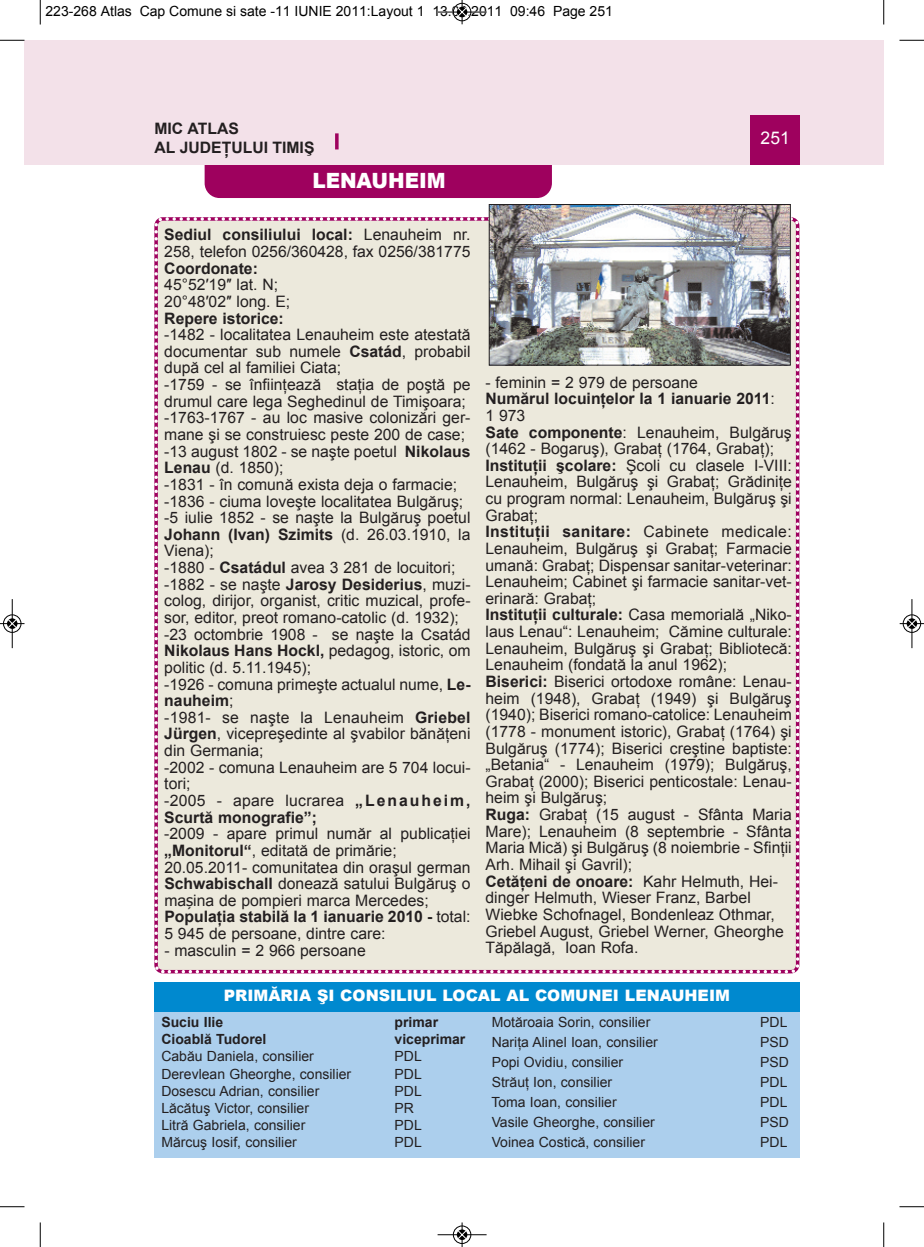
<style>
.page{position:relative;width:924px;height:1247px;background:#fff}
.page>*{position:absolute;margin:0;border:0;box-sizing:border-box;transform-origin:0 0}
.t1{font:900 21px "Arial";color:#fff;scale:.95 1}
.t2{font:17.5px "Arial";color:#fff}
.t3{font:15.75px/16.6px "Arial";color:#231f20}
.t4{font:700 15.75px/18.9px "Arial";color:#231f20}
.t5{font:900 15.75px "Arial";color:#fff}
.t6{font:14px "Arial";color:#231f20}
.t7{font:14px "Arial";color:#000}
.t8{font:700 14px "Arial";color:#231f20}
.s1{font-weight:700}
.s2{font-family:"Tahoma"}
</style>
<div class="page">
<div style="left:24px;top:40px;width:16px;height:124px;background:#f3e1e9"></div>
<div style="left:205px;top:135px;width:347px;height:63px;background:#9e015e;border-radius:15px"></div>
<div style="left:40px;top:40px;width:844px;height:124px;background:#f3e1e9"></div>
<div style="left:750px;top:115px;width:50px;height:49px;background:#9e015e"></div>
<svg style="left:335px;top:133px;width:4px;height:16px"></svg>
<div style="left:154px;top:215px;width:646px;height:759px;background:#ece9dc"></div>
<svg style="left:161px;top:969px;width:4px;height:4px"></svg>
<div style="left:154px;top:1009px;width:645px;height:147px;background:#accfed"></div>
<div style="left:154px;top:982px;width:645px;height:29px;background:#0089cf"></div>
<img style="left:491px;top:206px;width:298px;height:157px">
<div style="left:489px;top:204px;width:302px;height:161px;border:1px solid #231f20"></div>
<svg style="left:40px;top:0;width:1px;height:24px"></svg>
<svg style="left:0;top:40px;width:24px;height:1px"></svg>
<svg style="left:883px;top:0;width:1px;height:24px"></svg>
<svg style="left:899px;top:40px;width:25px;height:1px"></svg>
<svg style="left:40px;top:1222px;width:1px;height:24px"></svg>
<svg style="left:0;top:1206px;width:24px;height:1px"></svg>
<svg style="left:883px;top:1222px;width:1px;height:24px"></svg>
<svg style="left:899px;top:1206px;width:25px;height:1px"></svg>
<hr style="left:438px;top:12px;width:48px;height:1px;background:#000">
<div style="left:453px;top:3px;width:18px;height:18px;border:1px solid #000;border-radius:50%"></div>
<svg style="left:458px;top:0;width:8px;height:24px"></svg>
<hr style="left:438px;top:1234px;width:48px;height:1px;background:#000">
<div style="left:453px;top:1225px;width:18px;height:18px;border:1px solid #000;border-radius:50%"></div>
<svg style="left:458px;top:1222px;width:8px;height:24px"></svg>
<div style="left:3px;top:614px;width:19px;height:19px;border:1px solid #fff;border-radius:50%"></div>
<hr style="left:12px;top:599px;width:1px;height:49px;background:#000">
<div style="left:3px;top:614px;width:18px;height:18px;border:1px solid #000;border-radius:50%"></div>
<svg style="left:0;top:619px;width:24px;height:9px"></svg>
<div style="left:902px;top:614px;width:19px;height:19px;border:1px solid #fff;border-radius:50%"></div>
<hr style="left:911px;top:599px;width:1px;height:49px;background:#000">
<div style="left:903px;top:614px;width:18px;height:18px;border:1px solid #000;border-radius:50%"></div>
<svg style="left:900px;top:619px;width:24px;height:9px"></svg>
<p class="t7" style="left:46px;top:3px;width:569px">223-268 Atlas Cap Comune si sate -11 IUNIE 2011:Layout 1 13.06.2011 09:46 Page 251</p>
<p class="t4" style="left:154px;top:119px;width:162px">MIC ATLAS<br>AL JUDEŢULUI TIMIŞ</p>
<h1 class="t1" style="left:312px;top:165px;width:142px">LENAUHEIM</h1>
<p class="t2" style="left:760px;top:128px;width:31px">251</p>
<p class="t3" style="left:164px;top:226px;width:308px"><span class="s1">Sediul consiliului local:</span> Lenauheim nr.<br>258, telefon 0256/360428, fax 0256/381775</p>
<p class="t4" style="left:164px;top:259px;width:95px">Coordonate:</p>
<p class="t3" style="left:164px;top:276px;width:128px">45°52′19″ lat. N;<br>20°48′02″ long. E;</p>
<p class="t4" style="left:164px;top:308px;width:121px">Repere istorice:</p>
<p class="t3" style="left:164px;top:326px;width:308px">-1482 - localitatea Lenauheim este atestată documentar sub numele <span class="s1">Csatád</span>, probabil după cel al familiei Ciata;<br>-1759 - se înfiinţează staţia de poştă pe drumul care lega Seghedinul de Timişoara; -1763-1767 - au loc masive colonizări ger&shy;mane şi se construiesc peste 200 de case; -13 august 1802 - se naşte poetul <span class="s1">Nikolaus Lenau</span> (d. 1850);<br>-1831 - în comună exista deja o farmacie; -1836 - ciuma loveşte localitatea Bulgăruş; -5 iulie 1852 - se naşte la Bulgăruş poetul <span class="s1">Johann (Ivan) Szimits</span> (d. 26.03.1910, la Viena);<br>-1880 - <span class="s1">Csatádul</span> avea 3 281 de locuitori; -1882 - se naşte <span class="s1">Jarosy Desiderius</span>, muzi&shy;colog, dirijor, organist, critic muzical, profe&shy;sor, editor, preot romano-catolic (d. 1932); -23 octombrie 1908 - se naşte la Csatád <span class="s1">Nikolaus Hans Hockl,</span> pedagog, istoric, om politic (d. 5.11.1945);<br>-1926 - comuna primeşte actualul nume, <span class="s1">Le&shy;nauheim</span>;<br>-1981- se naşte la Lenauheim <span class="s1">Griebel Jürgen</span>, vicepreşedinte al şvabilor bănăţeni din Germania;<br>-2002 - comuna Lenauheim are 5 704 locui&shy;tori;<br>-2005 - apare lucrarea <span class="s1">„Lenauheim, Scurtă monografie”;</span></p>
<p class="t3" style="left:164px;top:825px;width:308px">-2009 - apare primul număr al publicaţiei <span class="s1">„Monitorul“</span>, editată de primărie; 20.05.2011- comunitatea din oraşul german <span class="s1">Schwabischall</span> donează satului Bulgăruş o ma<span class="s2">ș</span>ina de pompieri marca Mercedes; <span class="s1">Populaţia stabilă la 1 ianuarie 2010 -</span> total:<br>5 945 de persoane, dintre care:</p>
<p class="t3" style="left:164px;top:941px;width:203px">- masculin = 2 966 persoane</p>
<p class="t3" style="left:485px;top:374px;width:308px">- feminin = 2 979 de persoane<br><span class="s1">Numărul locuinţelor la 1 ianuarie 2011</span>:<br>1 973<br><span class="s1">Sate componente</span>: Lenauheim, Bulgăruş (1462 - Bogaruş), Grabaţ (1764, Grabaţ); <span class="s1">Instituţii şcolare:</span> Şcoli cu clasele I-VIII:<br>Lenauheim, Bulgăruş şi Grabaţ; Grădiniţe cu program normal: Lenauheim, Bulgăruş şi Grabaţ;<br><span class="s1">Instituţii sanitare:</span> Cabinete medicale:<br>Lenauheim, Bulgăruş şi Grabaţ; Farmacie umană: Grabaţ; Dispensar sanitar-veterinar:<br>Lenauheim; Cabinet şi farmacie sanitar-vet&shy;erinară: Grabaţ;<br><span class="s1">Instituţii culturale:</span> Casa memorială „Niko&shy;laus Lenau“: Lenauheim; Cămine culturale:<br>Lenauheim, Bulgăruş şi Grabaţ; Bibliotecă:<br>Lenauheim (fondată la anul 1962); <span class="s1">Biserici:</span> Biserici ortodoxe române: Lenau&shy;heim (1948), Grabaţ (1949) şi Bulgăruş (1940); Biserici romano-catolice: Lenauheim (1778 - monument istoric), Grabaţ (1764) şi Bulgăruş (1774); Biserici creştine baptiste: „Betania“ - Lenauheim (1979); Bulgăruş, Grabaţ (2000); Biserici penticostale: Lenau&shy;heim şi Bulgăruş;<br><span class="s1">Ruga:</span> Grabaţ (15 august - Sfânta Maria Mare); Lenauheim (8 septembrie - Sfânta Maria Mică) şi Bulgăruş (8 noiembrie - Sfinţii Arh. Mihail şi Gavril);<br><span class="s1">Cetăţeni de onoare:</span> Kahr Helmuth, Hei&shy;dinger Helmuth, Wieser Franz, Barbel Wiebke Schofnagel, Bondenleaz Othmar, Griebel August, Griebel Werner, Gheorghe Tăpălagă, Ioan Rofa.</p>
<p class="t5" style="left:224px;top:983px;width:508px">PRIMĂRIA ŞI CONSILIUL LOCAL AL COMUNEI LENAUHEIM</p>
<p class="t8" style="left:161px;top:1014px;width:63px">Suciu Ilie</p>
<p class="t8" style="left:394px;top:1014px;width:45px">primar</p>
<p class="t8" style="left:161px;top:1031px;width:107px">Cioablă Tudorel</p>
<p class="t8" style="left:394px;top:1031px;width:72px">viceprimar</p>
<p class="t6" style="left:161px;top:1048px;width:154px">Cabău Daniela, consilier</p>
<p class="t6" style="left:394px;top:1048px;width:29px">PDL</p>
<p class="t6" style="left:161px;top:1065px;width:191px">Derevlean Gheorghe, consilier</p>
<p class="t6" style="left:394px;top:1065px;width:29px">PDL</p>
<p class="t6" style="left:161px;top:1082px;width:159px">Dosescu Adrian, consilier</p>
<p class="t6" style="left:395px;top:1082px;width:29px">PDL</p>
<p class="t6" style="left:161px;top:1100px;width:149px">Lăcătuş Victor, consilier</p>
<p class="t6" style="left:395px;top:1100px;width:21px">PR</p>
<p class="t6" style="left:161px;top:1117px;width:145px">Litră Gabriela, consilier</p>
<p class="t6" style="left:395px;top:1117px;width:29px">PDL</p>
<p class="t6" style="left:161px;top:1134px;width:137px">Mărcuş Iosif, consilier</p>
<p class="t6" style="left:395px;top:1134px;width:29px">PDL</p>
<p class="t6" style="left:492px;top:1014px;width:160px">Motăroaia Sorin, consilier</p>
<p class="t6" style="left:760px;top:1014px;width:29px">PDL</p>
<p class="t6" style="left:492px;top:1034px;width:168px">Nariţa Alinel Ioan, consilier</p>
<p class="t6" style="left:760px;top:1034px;width:30px">PSD</p>
<p class="t6" style="left:492px;top:1054px;width:133px">Popi Ovidiu, consilier</p>
<p class="t6" style="left:760px;top:1054px;width:30px">PSD</p>
<p class="t6" style="left:492px;top:1074px;width:122px">Străuţ Ion, consilier</p>
<p class="t6" style="left:760px;top:1074px;width:29px">PDL</p>
<p class="t6" style="left:491px;top:1094px;width:127px">Toma Ioan, consilier</p>
<p class="t6" style="left:760px;top:1094px;width:29px">PDL</p>
<p class="t6" style="left:492px;top:1114px;width:165px">Vasile Gheorghe, consilier</p>
<p class="t6" style="left:760px;top:1114px;width:30px">PSD</p>
<p class="t6" style="left:492px;top:1134px;width:155px">Voinea Costică, consilier</p>
<p class="t6" style="left:760px;top:1134px;width:29px">PDL</p>
</div>
